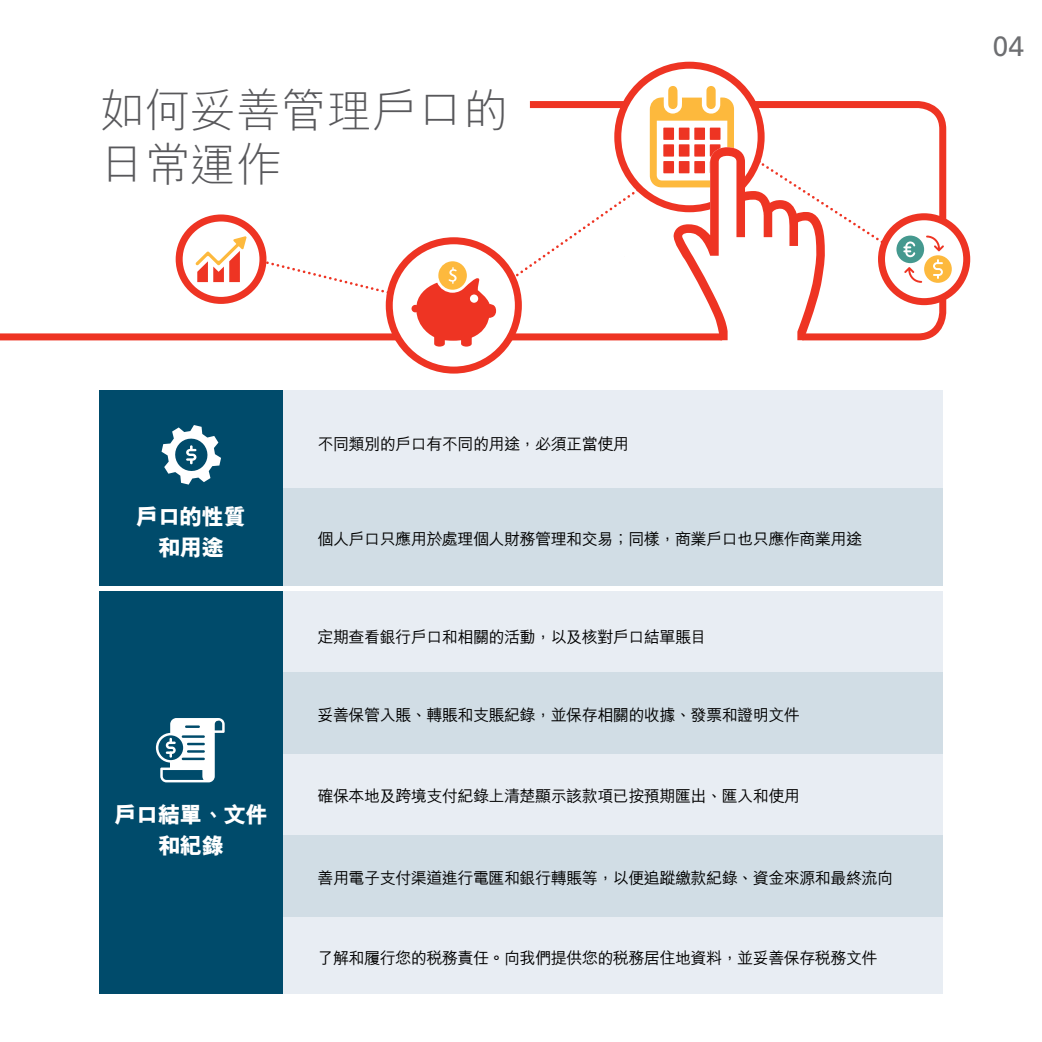
<style>
.page{position:relative;width:1042px;height:1042px;background:#fff}
.page>*{position:absolute;margin:0;border:0;box-sizing:border-box;transform-origin:0 0}
.t1{font:300 45.5px/54.2px "M Hei HK";color:#58585b}
.t2{font:28px "Univers";color:#6d6e71}
.t3{font:800 22.75px/31.5px "M Hei HK";letter-spacing:-.04em;color:#fff;text-align:center}
.t4{font:500 16.1px "M Hei HK";letter-spacing:-.04em;color:#000}
</style>
<div class="page">
<div style="left:99px;top:390px;width:844px;height:196px;background:#e8edf3"></div>
<div style="left:99px;top:591px;width:844px;height:402px;background:#e8edf3"></div>
<div style="left:99px;top:672px;width:844px;height:82px;background:#d1dde5"></div>
<div style="left:99px;top:488px;width:844px;height:98px;background:#d1dde5"></div>
<div style="left:99px;top:835px;width:844px;height:82px;background:#d1dde5"></div>
<svg style="left:0;top:77px;width:950px;height:267px"></svg>
<div style="left:99px;top:390px;width:184px;height:196px;background:#004b6b"></div>
<div style="left:99px;top:591px;width:184px;height:402px;background:#004b6b"></div>
<svg style="left:156px;top:718px;width:69px;height:64px"></svg>
<svg style="left:162px;top:425px;width:59px;height:59px"></svg>
<svg style="left:618px;top:65px;width:143px;height:144px"></svg>
<div style="left:614px;top:62px;width:150px;height:150px;border:7px solid #ee3423;border-radius:50%"></div>
<svg style="left:179px;top:218px;width:84px;height:82px"></svg>
<div style="left:176px;top:214px;width:90px;height:90px;border:7px solid #ee3423;border-radius:50%"></div>
<svg style="left:195px;top:236px;width:199px;height:60px"></svg>
<svg style="left:389px;top:241px;width:129px;height:129px"></svg>
<div style="left:386px;top:237px;width:136px;height:136px;border:7px solid #ee3423;border-radius:50%"></div>
<div style="left:411px;top:305px;width:8px;height:7px;background:#ee3423;border-radius:50%"></div>
<svg style="left:416px;top:186px;width:227px;height:161px"></svg>
<svg style="left:881px;top:217px;width:85px;height:85px"></svg>
<div style="left:878px;top:213px;width:92px;height:92px;border:7px solid #ee3423;border-radius:50%"></div>
<div style="left:924px;top:255px;width:28px;height:28px;background:#fdb93d;border-radius:50%"></div>
<svg style="left:650px;top:86px;width:294px;height:257px"></svg>
<h1 class="t1" style="left:99px;top:81px;width:411px">如何妥善管理戶口的日常運作</h1>
<h3 class="t3" style="left:136px;top:501px;width:112px">戶口的性質和用途</h3>
<h3 class="t3" style="left:114px;top:798px;width:155px">戶口結單、文件和紀錄</h3>
<p class="t4" style="left:317px;top:432px;width:313px">不同類別的戶口有不同的用途，必須正當使用</p>
<p class="t4" style="left:317px;top:527px;width:546px">個人戶口只應用於處理個人財務管理和交易；同樣，商業戶口也只應作商業用途</p>
<p class="t4" style="left:317px;top:625px;width:391px">定期查看銀行戶口和相關的活動，以及核對戶口結單賬目</p>
<p class="t4" style="left:317px;top:703px;width:484px">妥善保管入賬、轉賬和支賬紀錄，並保存相關的收據、發票和證明文件</p>
<p class="t4" style="left:317px;top:785px;width:484px">確保本地及跨境支付紀錄上清楚顯示該款項已按預期匯出、匯入和使用</p>
<p class="t4" style="left:317px;top:866px;width:577px">善用電子支付渠道進行電匯和銀行轉賬等，以便追蹤繳款紀錄、資金來源和最終流向</p>
<p class="t4" style="left:317px;top:946px;width:562px">了解和履行您的稅務責任。向我們提供您的稅務居住地資料，並妥善保存稅務文件</p>
<h2 class="t2" style="left:993px;top:29px;width:33px">04</h2>
</div>
